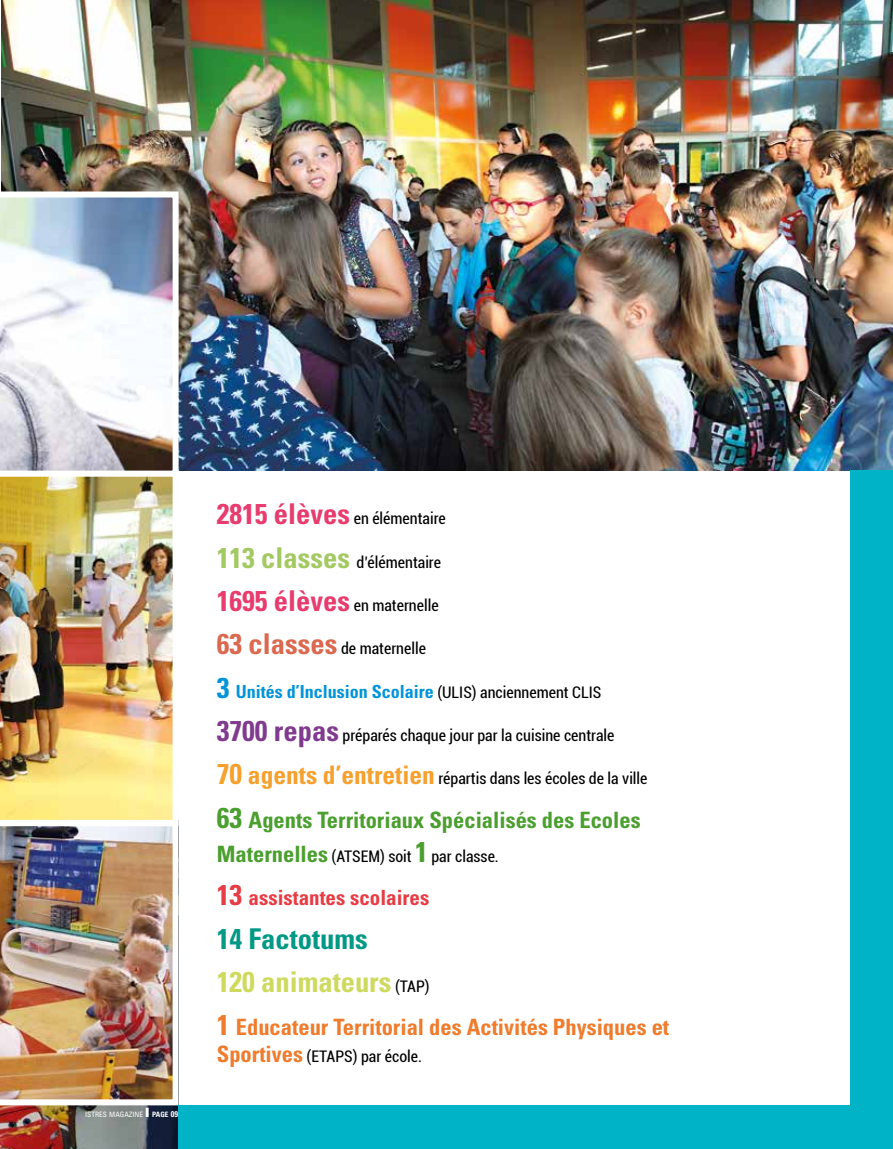
<style>
.page{position:relative;width:893px;height:1149px;background:#fff}
.page>*{position:absolute;margin:0;border:0;box-sizing:border-box;transform-origin:0 0}
.t1{font:700 condensed 28.65px/43.3px "Univers";color:#ceda5d}
.t2{font:700 condensed 22.5px "Univers";color:#ef7c2d}
.t3{font:700 condensed 22.5px "Univers";color:#4a9f2e}
.t4{font:700 condensed 21px "Univers";color:#e83c44}
.t5{font:700 condensed 18px "Univers";color:#0094da}
.t6{font:condensed 15.9px "Roboto";color:#000}
.t7{font:condensed 7.35px "Univers";color:#fff}
.s1{font-weight:700}
.s2{font-weight:700;font-size:8.25px}
.s3{font-family:"Univers";font-weight:700;font-size:28.65px;color:#e83c6e}
.s4{font-family:"Univers";font-weight:700;font-size:28.65px;color:#a3c961}
.s5{font-family:"Univers";font-weight:700;font-size:28.65px;color:#db6950}
.s6{font-size:28.65px}
.s7{font-family:"Roboto";font-weight:400;font-size:15.9px;color:#000}
.s8{font-family:"Univers";font-weight:700;font-size:28.65px;color:#803b8f}
.s9{font-family:"Univers";font-weight:700;font-size:28.65px;color:#f6a02d}
.s10{font-family:"Univers";font-weight:700;font-size:25.5px;color:#f6a02d}
.s11{font-family:"Univers";font-weight:700;font-size:22.5px;color:#4a9f2e}
.s12{font-family:"Univers";font-weight:700;font-size:28.65px;color:#4a9f2e}
.s13{color:#009985}
.s14{font-family:"Univers";font-weight:700;font-size:22.5px;color:#ef7c2d}
</style>
<div class="page">
<img style="left:0;top:1104px;width:179px;height:44px">
<img style="left:1px;top:0;width:892px;height:470px">
<img style="left:0;top:476px;width:173px;height:344px">
<img style="left:0;top:820px;width:179px;height:284px">
<svg style="left:0;top:191px;width:179px;height:280px"></svg>
<div style="left:179px;top:1104px;width:714px;height:44px;background:#00b3c7"></div>
<div style="left:850px;top:470px;width:43px;height:678px;background:#00b3c7"></div>
<p class="t7" style="left:85px;top:1108px;width:94px">ISTRES MAGAZINE ❙ <span class="s1">page</span> <span class="s2">09</span></p>
<p class="t6" style="left:217px;top:507px;width:230px"><span class="s3">2815 élèves</span> en élémentaire</p>
<p class="t6" style="left:217px;top:550px;width:226px"><span class="s4">113 classes</span> d’élémentaire</p>
<p class="t6" style="left:217px;top:594px;width:223px"><span class="s3">1695 élèves</span> en maternelle</p>
<p class="t6" style="left:217px;top:637px;width:211px"><span class="s5">63 classes</span> de maternelle</p>
<p class="t5" style="left:217px;top:680px;width:386px"><span class="s6">3</span> Unités d’Inclusion Scolaire <span class="s7">(ULIS) anciennement CLIS</span></p>
<p class="t6" style="left:217px;top:724px;width:399px"><span class="s8">3700 repas</span> préparés chaque jour par la cuisine centrale</p>
<p class="t6" style="left:217px;top:767px;width:432px"><span class="s9">70</span> <span class="s10">agents d’entretien</span> répartis dans les écoles de la ville</p>
<h2 class="t3" style="left:217px;top:805px;width:425px"><span class="s6">63</span> Agents Territoriaux Spécialisés des Ecoles</h2>
<p class="t6" style="left:217px;top:845px;width:283px"><span class="s11">Maternelles</span> (ATSEM) soit <span class="s12">1</span> par classe.</p>
<h3 class="t4" style="left:217px;top:884px;width:214px"><span class="s6">13</span> assistantes scolaires</h3>
<h1 class="t1" style="left:217px;top:916px;width:214px"><span class="s13">14 Factotums<br></span>120 animateurs <span class="s7">(TAP)</span></h1>
<h2 class="t2" style="left:217px;top:1013px;width:454px"><span class="s6">1</span> Educateur Territorial des Activités Physiques et</h2>
<p class="t6" style="left:217px;top:1045px;width:207px"><span class="s14">Sportives</span> (ETAPS) par école.</p>
</div>
